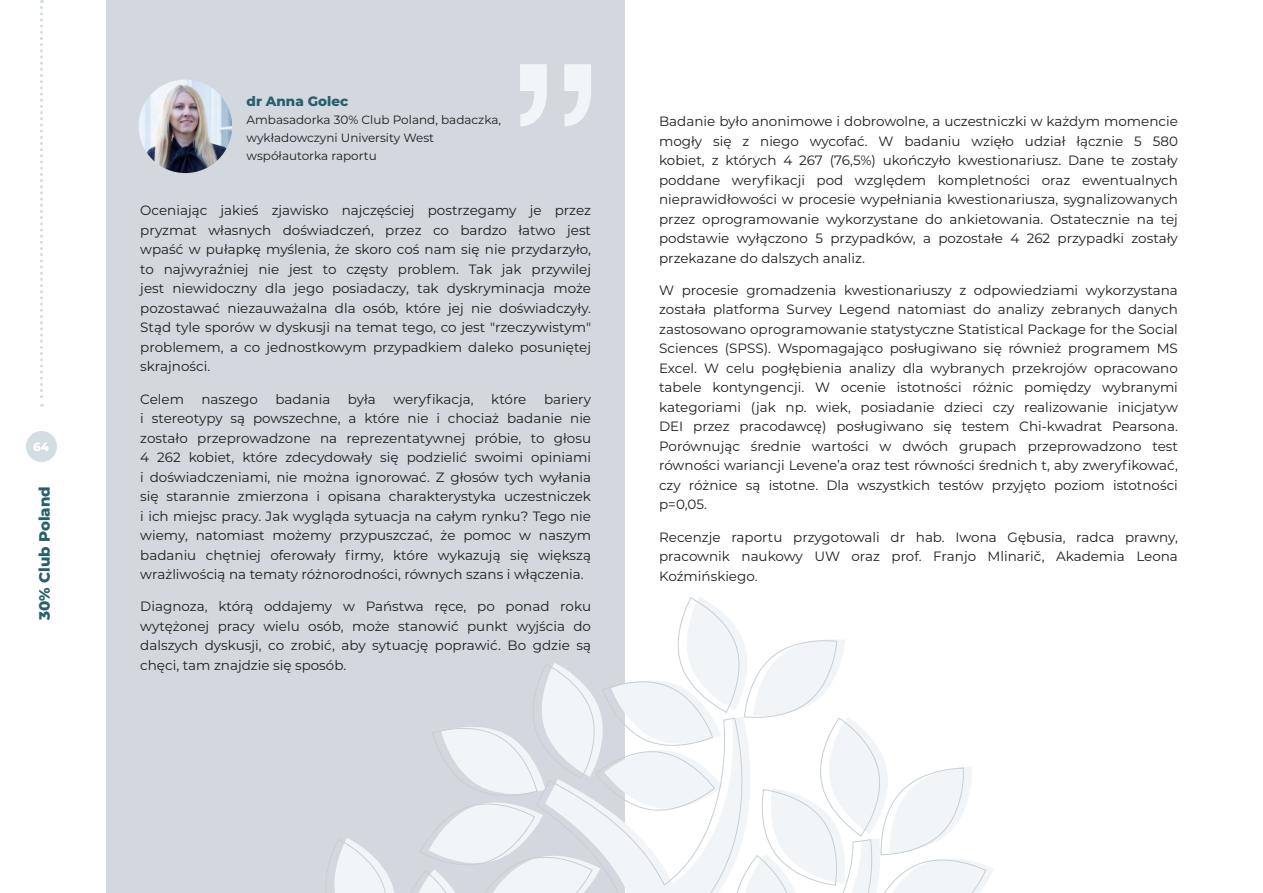
<style>
.page{position:relative;width:1263px;height:893px;background:#fff}
.page>*{position:absolute;margin:0;border:0;box-sizing:border-box;transform-origin:0 0}
.t1{font:800 15px "Montserrat";color:#275f6c}
.t2{font:13.5px/19.5px "Montserrat";color:#1d1d1b;text-align:justify}
.t3{font:800 13.5px "Montserrat";color:#275f6c}
.t4{font:12px/18px "Montserrat";color:#1d1d1b}
.t5{font:800 12px "Montserrat";color:#fff}
</style>
<div class="page">
<div style="left:106px;top:0;width:519px;height:893px;background:#d2d8dd"></div>
<svg style="left:326px;top:597px;width:668px;height:296px"></svg>
<img style="left:139px;top:80px;width:93px;height:93px;border-radius:47px">
<svg style="left:520px;top:64px;width:71px;height:62px"></svg>
<div style="left:26px;top:431px;width:31px;height:31px;background:#d2dee1;border-radius:50%"></div>
<svg style="left:40px;top:0;width:3px;height:407px"></svg>
<p class="t5" style="left:33px;top:438px;width:18px">64</p>
<p class="t1" style="left:33px;top:620px;width:136px;rotate:-90deg">30% Club Poland</p>
<p class="t3" style="left:247px;top:91px;width:103px">dr Anna Golec</p>
<p class="t4" style="left:247px;top:110px;width:256px">Ambasadorka 30% Club Poland, badaczka, wykładowczyni University West współautorka raportu</p>
<p class="t2" style="left:659px;top:111px;width:520px">Badanie było anonimowe i dobrowolne, a uczestniczki w każdym momencie mogły się z niego wycofać. W badaniu wzięło udział łącznie 5 580 kobiet, z których 4 267 (76,5%) ukończyło kwestionariusz. Dane te zostały poddane weryfikacji pod względem kompletności oraz ewentualnych nieprawidłowości w procesie wypełniania kwestionariusza, sygnalizowanych przez oprogramowanie wykorzystane do ankietowania. Ostatecznie na tej podstawie wyłączono 5 przypadków, a pozostałe 4 262 przypadki zostały przekazane do dalszych analiz.</p>
<p class="t2" style="left:659px;top:280px;width:520px">W procesie gromadzenia kwestionariuszy z odpowiedziami wykorzystana została platforma Survey Legend natomiast do analizy zebranych danych zastosowano oprogramowanie statystyczne Statistical Package for the Social Sciences (SPSS). Wspomagająco posługiwano się również programem MS Excel. W celu pogłębienia analizy dla wybranych przekrojów opracowano tabele kontyngencji. W ocenie istotności różnic pomiędzy wybranymi kategoriami (jak np. wiek, posiadanie dzieci czy realizowanie inicjatyw DEI przez pracodawcę) posługiwano się testem Chi-kwadrat Pearsona.<br>Porównując średnie wartości w dwóch grupach przeprowadzono test równości wariancji Levene’a oraz test równości średnich t, aby zweryfikować, czy różnice są istotne. Dla wszystkich testów przyjęto poziom istotności p=0,05.</p>
<p class="t2" style="left:659px;top:526px;width:520px">Recenzje raportu przygotowali dr hab. Iwona Gębusia, radca prawny, pracownik naukowy UW oraz prof. Franjo Mlinarič, Akademia Leona Koźmińskiego.</p>
<p class="t2" style="left:140px;top:200px;width:452px">Oceniając jakieś zjawisko najczęściej postrzegamy je przez pryzmat własnych doświadczeń, przez co bardzo łatwo jest wpaść w pułapkę myślenia, że skoro coś nam się nie przydarzyło, to najwyraźniej nie jest to częsty problem. Tak jak przywilej jest niewidoczny dla jego posiadaczy, tak dyskryminacja może pozostawać niezauważalna dla osób, które jej nie doświadczyły.<br>Stąd tyle sporów w dyskusji na temat tego, co jest "rzeczywistym" problemem, a co jednostkowym przypadkiem daleko posuniętej skrajności.</p>
<p class="t2" style="left:140px;top:389px;width:45px">Celem</p>
<p class="t2" style="left:201px;top:389px;width:58px">naszego</p>
<p class="t2" style="left:275px;top:389px;width:56px">badania</p>
<p class="t2" style="left:348px;top:389px;width:29px">była</p>
<p class="t2" style="left:393px;top:389px;width:82px">weryfikacja,</p>
<p class="t2" style="left:491px;top:389px;width:37px">które</p>
<p class="t2" style="left:140px;top:389px;width:452px;text-indent:404px">bariery i stereotypy są powszechne, a które nie i chociaż badanie nie zostało przeprowadzone na reprezentatywnej próbie, to głosu 4 262 kobiet, które zdecydowały się podzielić swoimi opiniami i doświadczeniami, nie można ignorować. Z głosów tych wyłania się starannie zmierzona i opisana charakterystyka uczestniczek i ich miejsc pracy. Jak wygląda sytuacja na całym rynku? Tego nie wiemy, natomiast możemy przypuszczać, że pomoc w naszym badaniu chętniej oferowały firmy, które wykazują się większą wrażliwością na tematy różnorodności, równych szans i włączenia.</p>
<p class="t2" style="left:140px;top:596px;width:452px">Diagnoza, którą oddajemy w Państwa ręce, po ponad roku wytężonej pracy wielu osób, może stanowić punkt wyjścia do dalszych dyskusji, co zrobić, aby sytuację poprawić. Bo gdzie są chęci, tam znajdzie się sposób.</p>
</div>
